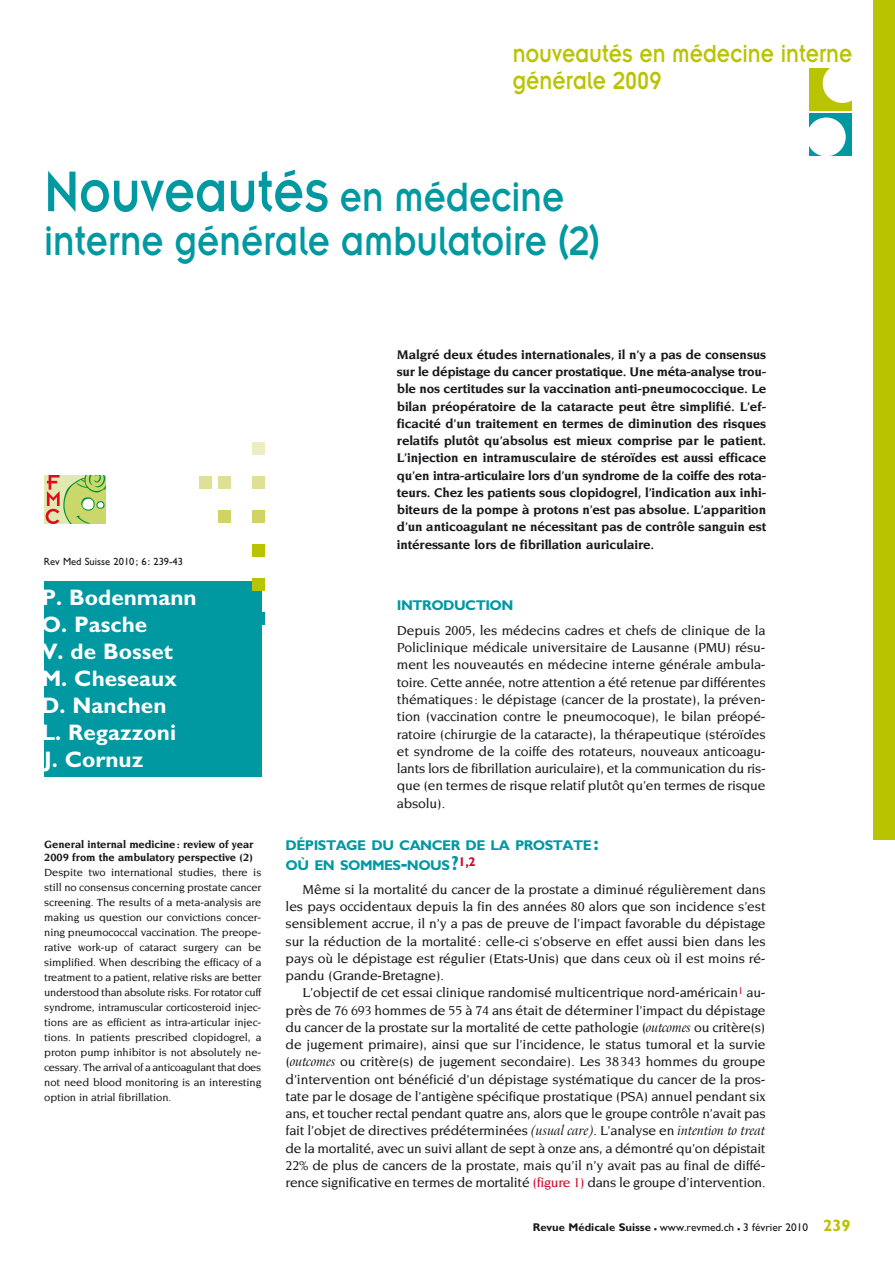
<style>
.page{position:relative;width:895px;height:1264px;background:#fff}
.page>*{position:absolute;margin:0;border:0;box-sizing:border-box;transform-origin:0 0}
.t1{font:63px "Insignia";color:#0098a1;scale:.83 1}
.t2{font:45px "Insignia";color:#0098a1;scale:.83 1}
.t3{font:27px/27px "Insignia";color:#bac300;scale:.83 1}
.t4{font:700 22.5px/27px "Gill Sans";color:#fff}
.t5{font:700 14.1px/19.5px "Gill Sans";letter-spacing:-.035em;color:#0098a1}
.t6{font:500 13.95px/17.2px "Novarese";letter-spacing:-.01em;color:#1a171c;text-align:justify}
.t7{font:700 13.5px/17.2px "Novarese";letter-spacing:-.01em;color:#1a171c;text-align:justify}
.t8{font:500 11.25px/15px "Novarese";letter-spacing:-.01em;color:#1a171c;text-align:justify}
.t9{font:700 11.25px/12.8px "Novarese";letter-spacing:-.01em;color:#1a171c}
.t10{font:11.25px "Gill Sans";color:#1a171c}
.t11{font:10.5px "Gill Sans";color:#1a171c}
.s1{font-size:45px}
.s2{font-size:20.25px}
.s3{font-family:"Arrus BT";font-weight:400;font-style:italic}
.s4{color:#d40028}
.s5{font-weight:700}
.s6{font-weight:700;font-size:16.5px}
.s7{font-weight:700;font-size:16.5px;color:#bac300}
</style>
<div class="page">
<div style="left:44px;top:581px;width:217px;height:196px;background:#0098a1"></div>
<div style="left:252px;top:442px;width:13px;height:13px;background:#ecedc3"></div>
<div style="left:252px;top:476px;width:13px;height:13px;background:#dee096"></div>
<div style="left:252px;top:510px;width:13px;height:13px;background:#d0d465"></div>
<div style="left:218px;top:476px;width:13px;height:13px;background:#dee096"></div>
<div style="left:218px;top:510px;width:13px;height:13px;background:#d0d465"></div>
<div style="left:199px;top:476px;width:13px;height:13px;background:#dee096"></div>
<div style="left:252px;top:544px;width:13px;height:13px;background:#bac300"></div>
<div style="left:252px;top:578px;width:13px;height:13px;background:#bac300"></div>
<div style="left:252px;top:612px;width:13px;height:13px;background:#0098a1"></div>
<div style="left:809px;top:68px;width:42px;height:42px;background:#bac300"></div>
<div style="left:822px;top:64px;width:39px;height:39px;background:#fff;border-radius:50%"></div>
<div style="left:809px;top:113px;width:42px;height:42px;background:#0098a1"></div>
<div style="left:806px;top:117px;width:39px;height:39px;background:#fff;border-radius:50%"></div>
<div style="left:873px;top:0;width:21px;height:840px;background:#bac300"></div>
<img style="left:44px;top:476px;width:62px;height:47px">
<h3 class="t3" style="left:512px;top:40px;width:410px">nouveautés en médecine interne générale 2009</h3>
<h1 class="t1" style="left:44px;top:159px;width:628px">Nouveautés <span class="s1">en médecine</span></h1>
<h2 class="t2" style="left:44px;top:218px;width:671px">interne générale ambulatoire (2)</h2>
<p class="t11" style="left:44px;top:555px;width:141px">Rev Med Suisse 2010; 6: 239-43</p>
<p class="t7" style="left:397px;top:346px;width:371px">Malgré deux études internationales, il n’y a pas de consensus sur le dépistage du cancer prostatique. Une méta-analyse trou&shy;ble nos certitudes sur la vaccination anti-pneumococcique. Le bilan préopératoire de la cataracte peut être simplifié. L’ef&shy;ficacité d’un traitement en termes de diminution des risques relatifs plutôt qu’absolus est mieux comprise par le patient.<br>L’injection en intramusculaire de stéroïdes est aussi efficace qu’en intra-articulaire lors d’un syndrome de la coiffe des rota&shy;teurs. Chez les patients sous clopidogrel, l’indication aux inhi&shy;biteurs de la pompe à protons n’est pas absolue. L’apparition d’un anticoagulant ne nécessitant pas de contrôle sanguin est intéressante lors de fibrillation auriculaire.</p>
<h3 class="t4" style="left:41px;top:584px;width:157px">P. Bodenmann<br>O. Pasche<br>V. de Bosset<br>M. Cheseaux<br>D. Nanchen<br>L. Regazzoni<br>J. Cornuz</h3>
<p class="t5" style="left:397px;top:595px;width:118px">INTRODUCTION</p>
<p class="t6" style="left:397px;top:621px;width:370px">Depuis 2005, les médecins cadres et chefs de clinique de la Policlinique médicale universitaire de Lausanne (PMU) résu&shy;ment les nouveautés en médecine interne générale ambula&shy;toire. Cette année, notre attention a été retenue par différentes thématiques: le dépistage (cancer de la prostate), la préven&shy;tion (vaccination contre le pneumocoque), le bilan préopé&shy;ratoire (chirurgie de la cataracte), la thérapeutique (stéroïdes et syndrome de la coiffe des rotateurs, nouveaux anticoagu&shy;lants lors de fibrillation auriculaire), et la communication du ris&shy;que (en termes de risque relatif plutôt qu’en termes de risque absolu).</p>
<p class="t5" style="left:285px;top:835px;width:314px">DÉPISTAGE DU CANCER DE LA PROSTATE<span class="s2">:<br></span>OÙ EN SOMMES<span class="s2">-</span>NOUS<span class="s2">?</span><sup>1,2</sup></p>
<p class="t6" style="left:285px;top:880px;width:481px;text-indent:17px">Même si la mortalité du cancer de la prostate a diminué régulièrement dans les pays occidentaux depuis la fin des années 80 alors que son incidence s’est sensiblement accrue, il n’y a pas de preuve de l’impact favorable du dépistage sur la réduction de la mortalité: celle-ci s’observe en effet aussi bien dans les pays où le dépistage est régulier (Etats-Unis) que dans ceux où il est moins ré&shy;pandu (Grande-Bretagne).</p>
<p class="t6" style="left:285px;top:984px;width:481px;text-indent:17px">L’objectif de cet essai clinique randomisé multicentrique nord-américain<sup>1</sup> au&shy;près de 76 693 hommes de 55 à 74 ans était de déterminer l’impact du dépistage du cancer de la prostate sur la mortalité de cette pathologie (<span class="s3">outcomes</span> ou critère(s) de jugement primaire), ainsi que sur l’incidence, le status tumoral et la survie (<span class="s3">outcomes</span> ou critère(s) de jugement secondaire). Les 38343 hommes du groupe d’intervention ont bénéficié d’un dépistage systématique du cancer de la pros&shy;tate par le dosage de l’antigène spécifique prostatique (PSA) annuel pendant six ans, et toucher rectal pendant quatre ans, alors que le groupe contrôle n’avait pas fait l’objet de directives prédéterminées <span class="s3">(usual care)</span>. L’analyse en <span class="s3">intention to treat </span>de la mortalité, avec un suivi allant de sept à onze ans, a démontré qu’on dépistait 22% de plus de cancers de la prostate, mais qu’il n’y avait pas au final de diffé&shy;rence significative en termes de mortalité <span class="s4">(figure 1)</span> dans le groupe d’intervention.</p>
<p class="t9" style="left:44px;top:838px;width:211px">General internal medicine: review of year<br>2009 from the ambulatory perspective (2)</p>
<p class="t8" style="left:44px;top:864px;width:218px">Despite two international studies, there is still no consensus concerning prostate cancer screening. The results of a meta-analysis are making us question our convictions concer&shy;ning pneumococcal vaccination. The preope&shy;rative work-up of cataract surgery can be simplified. When describing the efficacy of a treatment to a patient, relative risks are better understood than absolute risks. For rotator cuff syndrome, intramuscular corticosteroid injec&shy;tions are as efficient as intra-articular injec&shy;tions. In patients prescribed clopidogrel, a proton pump inhibitor is not absolutely ne&shy;cessary. The arrival of a anticoagulant that does not need blood monitoring is an interesting option in atrial fibrillation.</p>
<p class="t10" style="left:532px;top:1221px;width:319px"><span class="s5">Revue Médicale Suisse</span> <span class="s6">–</span> www.revmed.ch <span class="s6">–</span> 3 février 2010 <span class="s7">239</span></p>
</div>
